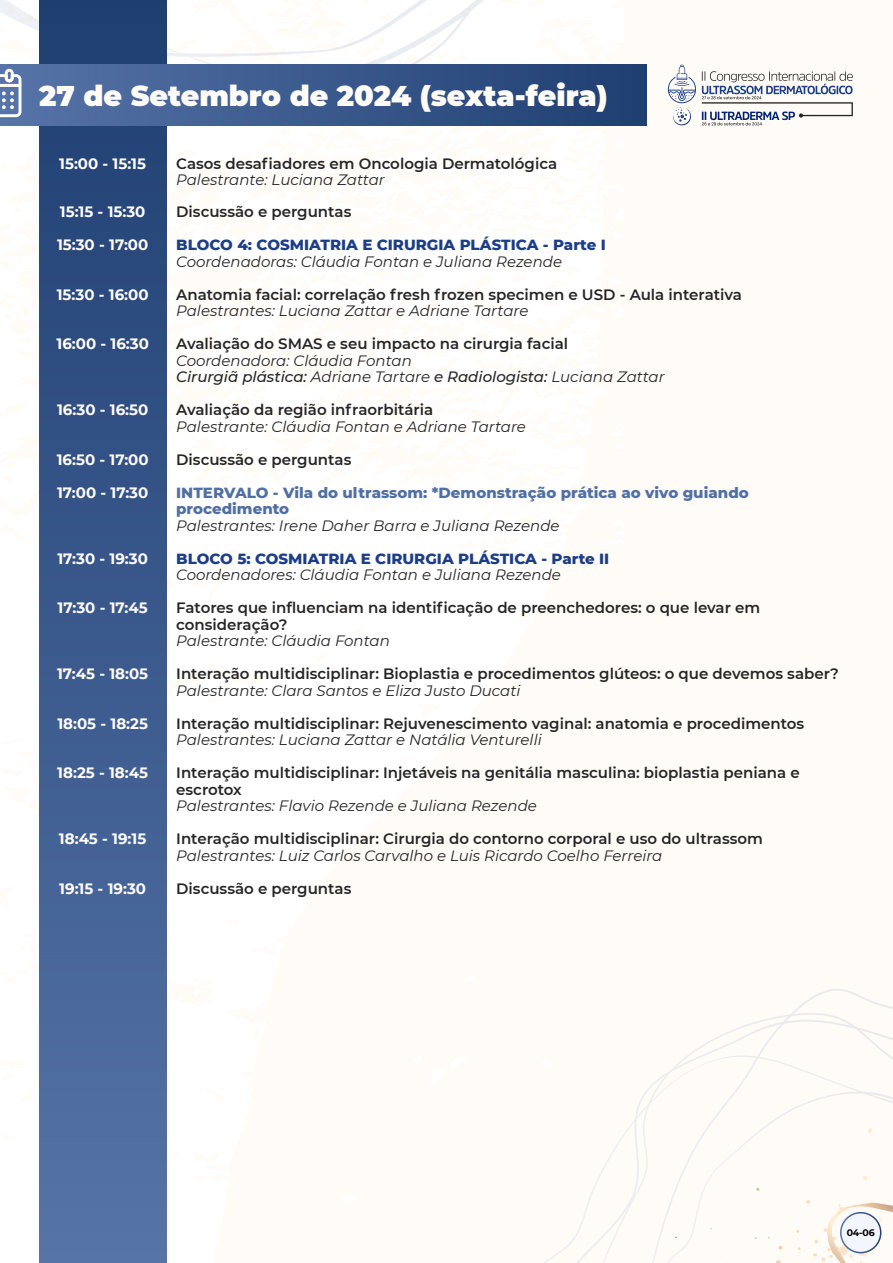
<style>
.page{position:relative;width:893px;height:1263px;background:#fffcf8}
.page>*{position:absolute;margin:0;border:0;box-sizing:border-box;transform-origin:0 0}
.t1{font:900 28.5px "Montserrat";color:#fffcf8}
.t2{font:600 15px/16.5px "Montserrat";color:#252525}
.t3{font:italic 15px/16.5px "Montserrat";color:#252525}
.t4{font:700 15px/33px "Montserrat";color:#fffcf8}
.t5{font:800 15px "Montserrat";color:#1d3e87}
.t6{font:800 15px/16.5px "Montserrat";color:#516fa3}
.t7{font:700 9.45px "Montserrat";color:#000}
.s1{font-weight:500}
</style>
<div class="page">
<svg style="left:668px;top:65px;width:185px;height:61px"></svg>
<svg style="left:606px;top:64px;width:18px;height:1px"></svg>
<svg style="left:544px;top:1088px;width:105px;height:175px"></svg>
<svg style="left:649px;top:989px;width:244px;height:274px"></svg>
<svg style="left:662px;top:1091px;width:231px;height:172px"></svg>
<svg style="left:39px;top:125px;width:128px;height:1138px;background:#3c5b8f"></svg>
<div style="left:841px;top:1213px;width:40px;height:40px;background:#f3f5ff;border-radius:50%"></div>
<div style="left:840px;top:1212px;width:41px;height:41px;border:2px solid #fff;border-radius:50%"></div>
<div style="left:0;top:65px;width:646px;height:60px;background:linear-gradient(to right,#5775a8,#1e3d71)"></div>
<svg style="left:0;top:0;width:508px;height:117px"></svg>
<h1 class="t1" style="left:39px;top:74px;width:570px">27 de Setembro de 2024 (sexta-feira)</h1>
<p class="t4" style="left:59px;top:146px;width:88px">15:00 - 15:15</p>
<p class="t4" style="left:60px;top:195px;width:87px">15:15 - 15:30</p>
<p class="t4" style="left:57px;top:228px;width:93px">15:30 - 17:00</p>
<p class="t4" style="left:57px;top:277px;width:93px">15:30 - 16:00</p>
<p class="t4" style="left:56px;top:327px;width:94px">16:00 - 16:30</p>
<p class="t4" style="left:57px;top:393px;width:93px">16:30 - 16:50</p>
<p class="t4" style="left:57px;top:442px;width:93px">16:50 - 17:00<br>17:00 - 17:30</p>
<p class="t4" style="left:57px;top:541px;width:92px">17:30 - 19:30</p>
<p class="t4" style="left:58px;top:591px;width:92px">17:30 - 17:45</p>
<p class="t4" style="left:57px;top:657px;width:93px">17:45 - 18:05</p>
<p class="t4" style="left:57px;top:706px;width:92px">18:05 - 18:25</p>
<p class="t4" style="left:57px;top:756px;width:92px">18:25 - 18:45</p>
<p class="t4" style="left:59px;top:822px;width:89px">18:45 - 19:15</p>
<p class="t4" style="left:59px;top:871px;width:88px">19:15 - 19:30</p>
<p class="t2" style="left:176px;top:154px;width:382px">Casos desafiadores em Oncologia Dermatológica</p>
<p class="t3" style="left:176px;top:171px;width:210px">Palestrante: Luciana Zattar</p>
<p class="t2" style="left:176px;top:203px;width:177px">Discussão e perguntas</p>
<p class="t5" style="left:176px;top:234px;width:431px">BLOCO 4: COSMIATRIA E CIRURGIA PLÁSTICA - Parte I</p>
<p class="t3" style="left:176px;top:253px;width:387px">Coordenadoras: Cláudia Fontan e Juliana Rezende</p>
<p class="t2" style="left:176px;top:286px;width:567px">Anatomia facial: correlação fresh frozen specimen e USD - Aula interativa</p>
<p class="t3" style="left:176px;top:302px;width:354px">Palestrantes: Luciana Zattar e Adriane Tartare</p>
<p class="t2" style="left:176px;top:335px;width:393px">Avaliação do SMAS e seu impacto na cirurgia facial</p>
<p class="t3" style="left:176px;top:352px;width:490px">Coordenadora: Cláudia Fontan<br><span class="s1">Cirurgiã plástica:</span> Adriane Tartare <span class="s1">e Radiologista:</span> Luciana Zattar</p>
<p class="t2" style="left:176px;top:401px;width:259px">Avaliação da região infraorbitária</p>
<p class="t3" style="left:176px;top:418px;width:351px">Palestrante: Cláudia Fontan e Adriane Tartare</p>
<p class="t2" style="left:176px;top:451px;width:177px">Discussão e perguntas</p>
<p class="t6" style="left:176px;top:483px;width:574px">INTERVALO - Vila do ultrassom: *Demonstração prática ao vivo guiando procedimento</p>
<p class="t3" style="left:176px;top:517px;width:385px">Palestrantes: Irene Daher Barra e Juliana Rezende</p>
<p class="t5" style="left:176px;top:547px;width:435px">BLOCO 5: COSMIATRIA E CIRURGIA PLÁSTICA - Parte II</p>
<p class="t3" style="left:176px;top:566px;width:386px">Coordenadores: Cláudia Fontan e Juliana Rezende</p>
<p class="t2" style="left:176px;top:599px;width:586px">Fatores que influenciam na identificação de preenchedores: o que levar em consideração?</p>
<p class="t3" style="left:176px;top:632px;width:215px">Palestrante: Cláudia Fontan</p>
<p class="t2" style="left:176px;top:665px;width:664px">Interação multidisciplinar: Bioplastia e procedimentos glúteos: o que devemos saber?</p>
<p class="t3" style="left:176px;top:682px;width:346px">Palestrante: Clara Santos e Eliza Justo Ducati</p>
<p class="t2" style="left:176px;top:715px;width:630px">Interação multidisciplinar: Rejuvenescimento vaginal: anatomia e procedimentos</p>
<p class="t3" style="left:176px;top:731px;width:367px">Palestrantes: Luciana Zattar e Natália Venturelli</p>
<p class="t2" style="left:176px;top:764px;width:625px">Interação multidisciplinar: Injetáveis na genitália masculina: bioplastia peniana e escrotox</p>
<p class="t3" style="left:176px;top:797px;width:362px">Palestrantes: Flavio Rezende e Juliana Rezende</p>
<p class="t2" style="left:176px;top:830px;width:588px">Interação multidisciplinar: Cirurgia do contorno corporal e uso do ultrassom</p>
<p class="t3" style="left:176px;top:847px;width:488px">Palestrantes: Luiz Carlos Carvalho e Luis Ricardo Coelho Ferreira</p>
<p class="t2" style="left:176px;top:880px;width:177px">Discussão e perguntas</p>
<p class="t7" style="left:847px;top:1226px;width:29px">04-06</p>
</div>
